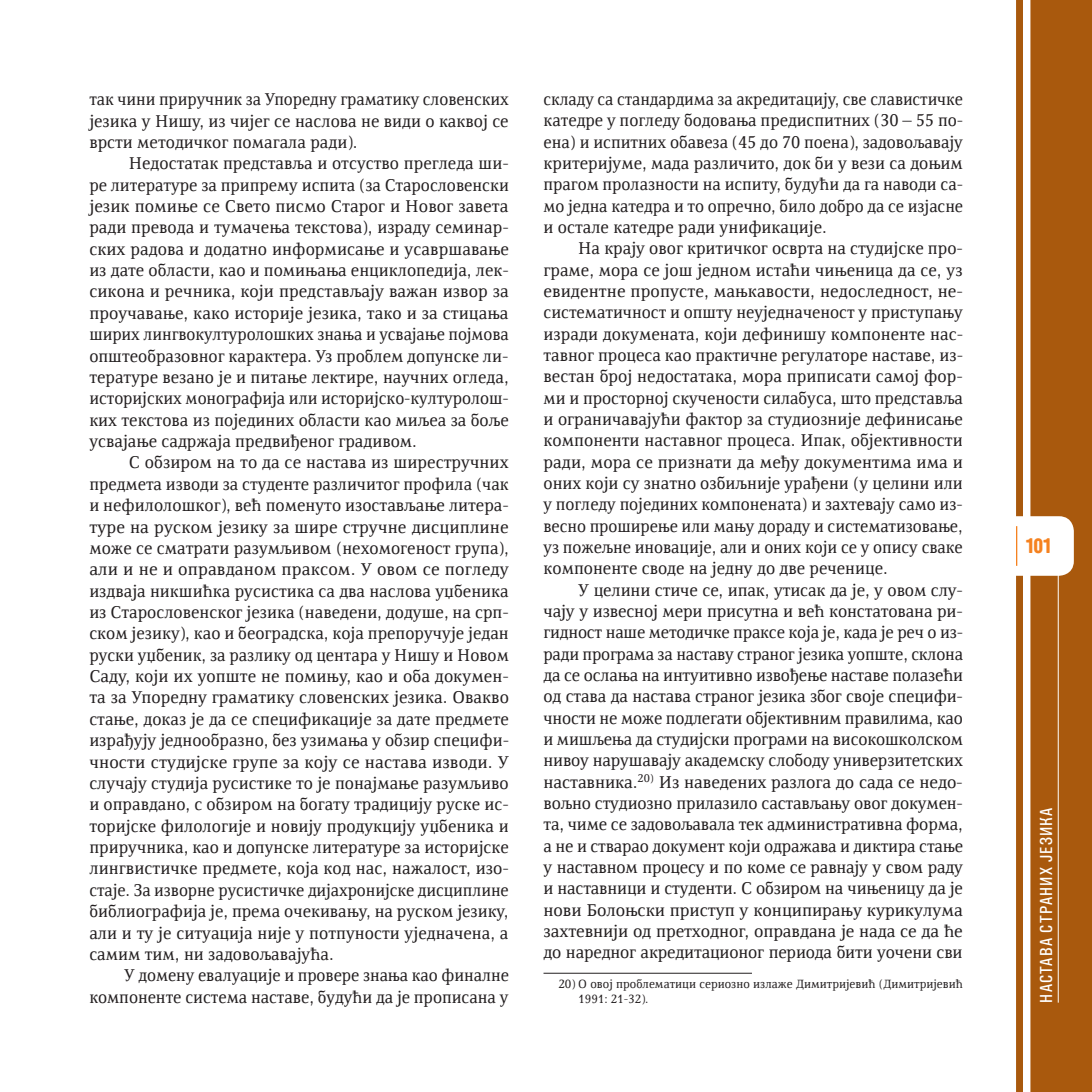
<style>
.page{position:relative;width:1092px;height:1092px;background:#fff}
.page>*{position:absolute;margin:0;border:0;box-sizing:border-box;transform-origin:0 0}
.t1{font:21px "SRB Hermes C";color:#f58220}
.t2{font:17.5px/21.3px "SRB Resavska BGTT";color:#231f20;text-align:justify}
.t3{font:17.5px "Univers Cond C";letter-spacing:.07em;color:#fff}
.t4{font:12.25px/14.7px "SRB Resavska BGTT";color:#231f20}
</style>
<div class="page">
<hr style="left:543px;top:972px;width:209px;height:1px;background:#231f20">
<div style="left:1030px;top:0;width:61px;height:1091px;background:#a9590d"></div>
<svg style="left:1016px;top:0;width:7px;height:1091px;background:#ae621a"></svg>
<hr style="left:1057px;top:574px;width:1px;height:428px;background:#fff">
<p class="t2" style="left:89px;top:89px;width:421px">так чини приручник за Упоредну граматику словенских језика у Нишу, из чијег се наслова не види о каквој се врсти методичког помагала ради).</p>
<p class="t2" style="left:89px;top:153px;width:421px;text-indent:39px">Недостатак представља и отсуство прегледа ши&shy;ре литературе за припрему испита (за Старословенски језик помиње се Свето писмо Старог и Новог завета ради превода и тумачења текстова), израду семинар&shy;ских радова и додатно информисање и усавршавање из дате области, као и помињања енциклопедија, лек&shy;сикона и речника, који представљају важан извор за проучавање, како историје језика, тако и за стицања ширих лингвокултуролошких знања и усвајање појмова општеобразовног карактера. Уз проблем допунске ли&shy;тературе везано је и питање лектире, научних огледа, историјских монографија или историјско-културолош&shy;ких текстова из појединих области као миљеа за боље усвајање садржаја предвиђеног градивом.</p>
<p class="t2" style="left:89px;top:452px;width:421px;text-indent:40px">С обзиром на то да се настава из ширестручних предмета изводи за студенте различитог профила (чак и нефилолошког), већ поменуто изостављање литера&shy;туре на руском језику за шире стручне дисциплине може се сматрати разумљивом (нехомогеност група), али и не и оправданом праксом. У овом се погледу издваја никшићка русистика са два наслова уџбеника из Старословенског језика (наведени, додуше, на срп&shy;ском језику), као и београдска, која препоручује један руски уџбеник, за разлику од центара у Нишу и Новом Саду, који их уопште не помињу, као и оба докумен&shy;та за Упоредну граматику словенских језика. Овакво стање, доказ је да се спецификације за дате предмете израђују једнообразно, без узимања у обзир специфи&shy;чности студијске групе за коју се настава изводи. У случају студија русистике то је понајмање разумљиво и оправдано, с обзиром на богату традицију руске ис&shy;торијске филологије и новију продукцију уџбеника и приручника, као и допунске литературе за историјске лингвистичке предмете, која код нас, нажалост, изо&shy;стаје. За изворне русистичке дијахронијске дисциплине библиографија је, према очекивању, на руском језику, али и ту је ситуација није у потпуности уједначена, а самим тим, ни задовољавајућа.</p>
<p class="t2" style="left:89px;top:964px;width:421px;text-align:right">У домену евалуације и провере знања као финалне компоненте система наставе, будући да је прописана у</p>
<p class="t2" style="left:543px;top:89px;width:421px">складу са стандардима за акредитацију, све славистичке катедре у погледу бодовања предиспитних (30 – 55 по&shy;ена) и испитних обавеза (45 до 70 поена), задовољавају критеријуме, мада различито, док би у вези са доњим прагом пролазности на испиту, будући да га наводи са&shy;мо једна катедра и то опречно, било добро да се изјасне и остале катедре ради унификације.</p>
<p class="t2" style="left:543px;top:238px;width:421px;text-indent:35px">На крају овог критичког осврта на студијске про&shy;граме, мора се још једном истаћи чињеница да се, уз евидентне пропусте, мањкавости, недоследност, не&shy;систематичност и општу неуједначеност у приступању изради докумената, који дефинишу компоненте нас&shy;тавног процеса као практичне регулаторе наставе, из&shy;вестан број недостатака, мора приписати самој фор&shy;ми и просторној скучености силабуса, што представља и ограничавајући фактор за студиозније дефинисање компоненти наставног процеса. Ипак, објективности ради, мора се признати да међу документима има и оних који су знатно озбиљније урађени (у целини или у погледу појединих компонената) и захтевају само из&shy;весно проширење или мању дораду и систематизовање, уз пожељне иновације, али и оних који се у опису сваке компоненте своде на једну до две реченице.</p>
<p class="t2" style="left:543px;top:579px;width:421px;text-indent:35px">У целини стиче се, ипак, утисак да је, у овом слу&shy;чају у извесној мери присутна и већ констатована ри&shy;гидност наше методичке праксе која је, када је реч о из&shy;ради програма за наставу страног језика уопште, склона да се ослања на интуитивно извођење наставе полазећи од става да настава страног језика због своје специфи&shy;чности не може подлегати објективним правилима, као и мишљења да студијски програми на високошколском нивоу нарушавају академску слободу универзитетских наставника.<sup>20)</sup> Из наведених разлога до сада се недо&shy;вољно студиозно прилазило састављању овог докумен&shy;та, чиме се задовољавала тек административна форма, а не и стварао документ који одражава и диктира стање у наставном процесу и по коме се равнају у свом раду и наставници и студенти. С обзиром на чињеницу да је нови Болоњски приступ у конципирању курикулума захтевнији од претходног, оправдана је нада се да ће до наредног акредитационог периода бити уочени сви</p>
<p class="t4" style="left:578px;top:976px;width:386px;text-indent:-20px">20) О овој проблематици сериозно излаже Димитријевић (Димитријевић<br>1991: 21-32).</p>
<p class="t1" style="left:1026px;top:533px;width:26px">101</p>
<p class="t3" style="left:1036px;top:1002px;width:196px;rotate:-90deg">НАСТАВА СТРАНИХ ЈЕЗИКА</p>
</div>
